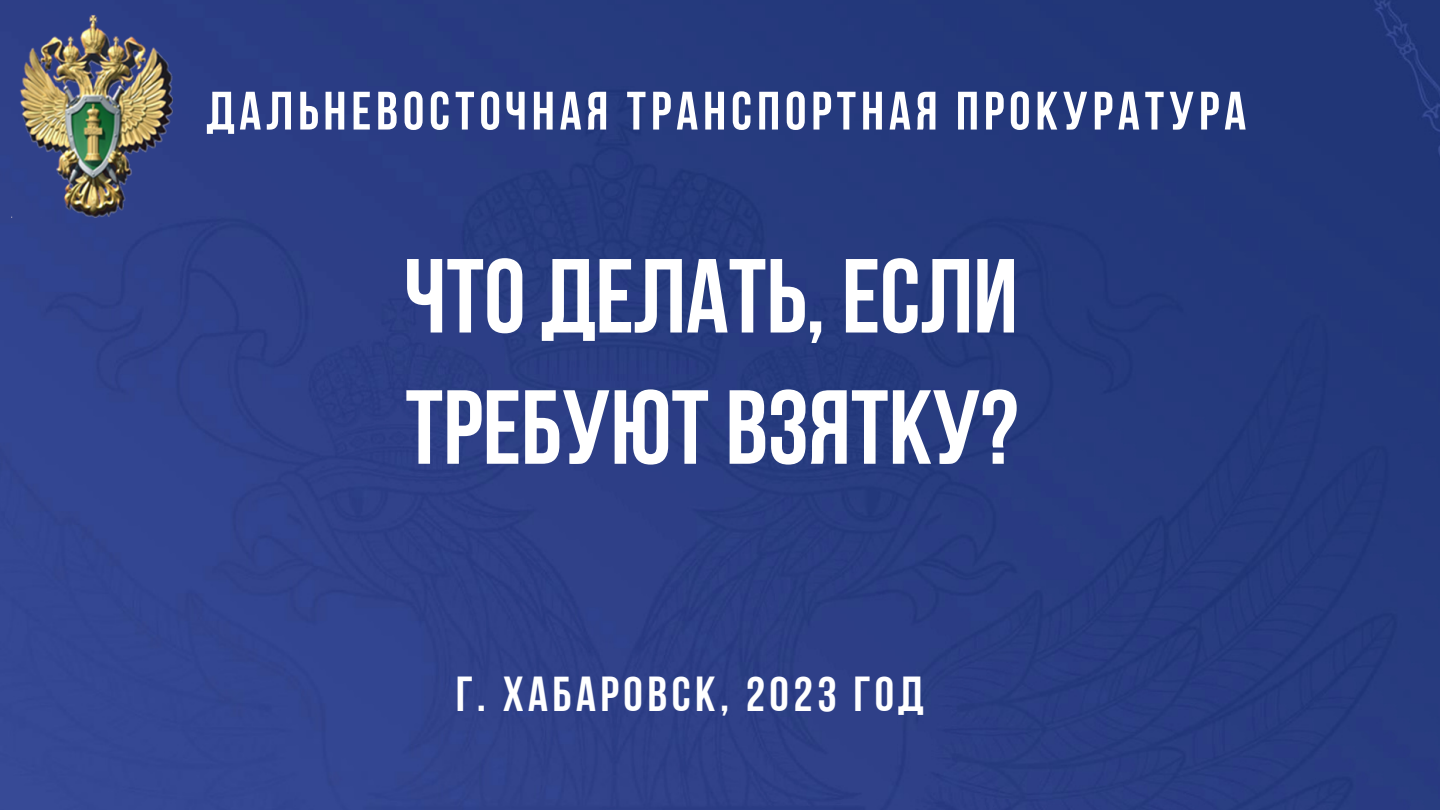
<style>
.page{position:relative;width:1440px;height:810px;background:#fff}
.page>*{position:absolute;margin:0;border:0;box-sizing:border-box;transform-origin:0 0}
.t1{font:105px "Bebas Neue Cyrillic";color:#fff}
.t2{font:54px "Bebas Neue Cyrillic";letter-spacing:.09em;color:#fff}
.t3{font:49px "Bebas Neue Cyrillic";letter-spacing:.09em;color:#fff}
</style>
<div class="page">
<img style="left:0;top:0;width:1440px;height:810px">
<img style="left:11px;top:15px;width:161px;height:202px">
<p class="t2" style="left:207px;top:89px;width:1041px">ДАЛЬНЕВОСТОЧНАЯ ТРАНСПОРТНАЯ ПРОКУРАТУРА</p>
<p class="t1" style="left:406px;top:254px;width:614px">Что делать,если</p>
<p class="t1" style="left:405px;top:385px;width:614px">требуют взятку?</p>
<p class="t3" style="left:456px;top:675px;width:469px">Г. ХАБАРОВСК, 2023 ГОД</p>
</div>
